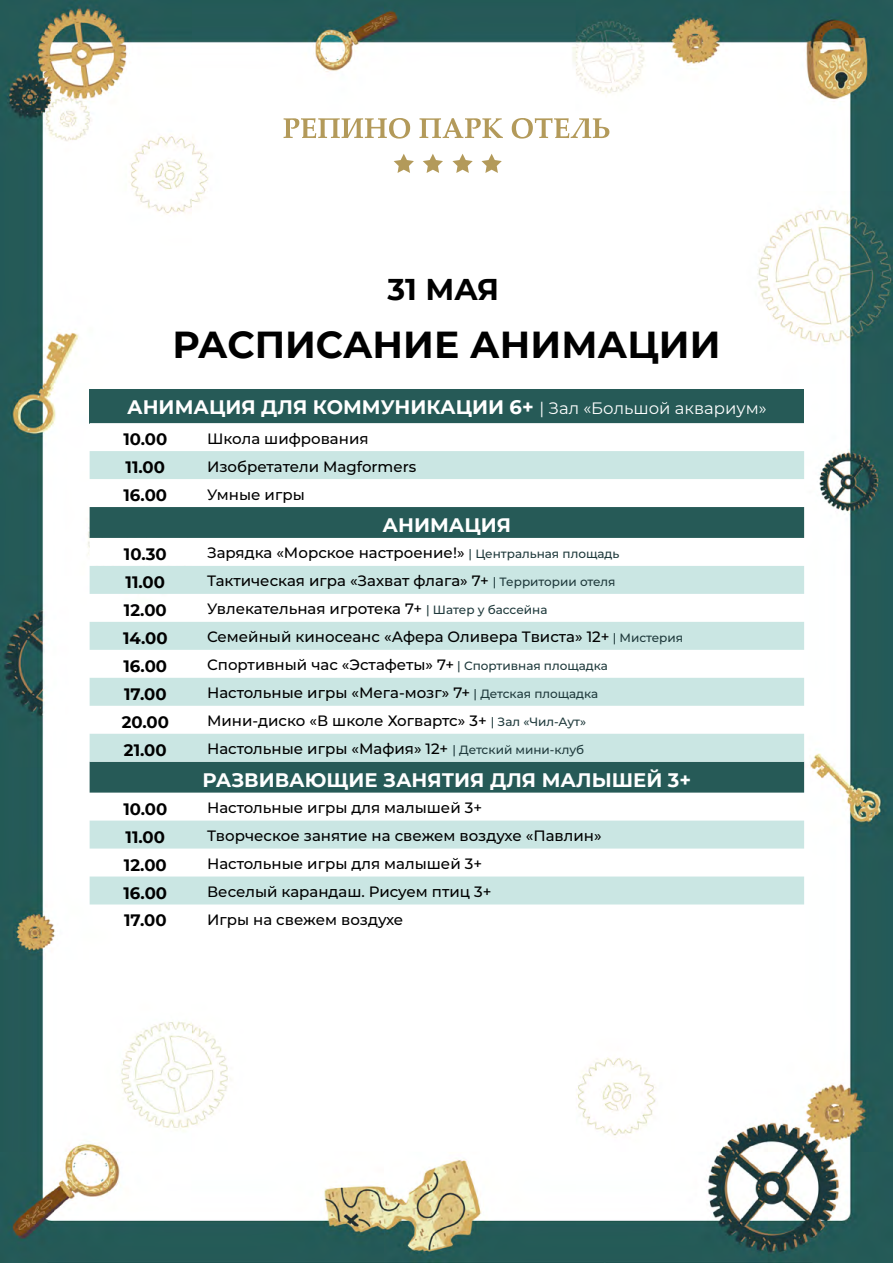
<style>
.page{position:relative;width:893px;height:1263px;background:#fff}
.page>*{position:absolute;margin:0;border:0;box-sizing:border-box;transform-origin:0 0}
.t1{font:700 37.5px "Montserrat";color:#000}
.t2{font:700 30px "Montserrat";color:#000}
.t3{font:700 19.5px "Montserrat";color:#fff}
.t4{font:700 16.5px "Montserrat";color:#000}
.t5{font:500 15px "Montserrat";color:#000}
.s1{font-weight:400;font-size:16.5px}
.s2{font-size:12px;color:#1e393b}
</style>
<div class="page">
<img style="left:0;top:0;width:893px;height:1262px">
<svg style="left:284px;top:118px;width:126px;height:21px"></svg>
<svg style="left:419px;top:118px;width:84px;height:20px"></svg>
<svg style="left:512px;top:118px;width:97px;height:21px"></svg>
<svg style="left:394px;top:154px;width:20px;height:19px"></svg>
<svg style="left:423px;top:154px;width:20px;height:19px"></svg>
<svg style="left:452px;top:154px;width:21px;height:19px"></svg>
<svg style="left:481px;top:154px;width:21px;height:19px"></svg>
<div style="left:90px;top:389px;width:714px;height:34px;background:#265a57"></div>
<svg style="left:90px;top:423px;width:714px;height:28px"></svg>
<svg style="left:90px;top:507px;width:714px;height:59px"></svg>
<svg style="left:90px;top:566px;width:714px;height:338px;fill:#cae6e3"></svg>
<svg style="left:89px;top:451px;width:715px;height:56px"></svg>
<h2 class="t2" style="left:387px;top:268px;width:113px">31 МАЯ</h2>
<h1 class="t1" style="left:172px;top:318px;width:550px">РАСПИСАНИЕ АНИМАЦИИ</h1>
<h3 class="t3" style="left:127px;top:393px;width:641px">АНИМАЦИЯ ДЛЯ КОММУНИКАЦИИ 6+ <span class="s1">| Зал «Большой аквариум»</span></h3>
<p class="t4" style="left:123px;top:427px;width:45px">10.00</p>
<p class="t5" style="left:207px;top:428px;width:163px">Школа шифрования</p>
<p class="t4" style="left:126px;top:455px;width:41px">11.00</p>
<p class="t5" style="left:207px;top:456px;width:211px">Изобретатели Magformers</p>
<p class="t4" style="left:123px;top:483px;width:45px">16.00</p>
<p class="t5" style="left:207px;top:484px;width:99px">Умные игры</p>
<h3 class="t3" style="left:383px;top:511px;width:130px">АНИМАЦИЯ</h3>
<p class="t4" style="left:124px;top:542px;width:44px">10.30</p>
<p class="t5" style="left:207px;top:543px;width:414px">Зарядка «Морское настроение!» <span class="s2">| Центральная площадь</span></p>
<p class="t4" style="left:126px;top:570px;width:41px">11.00</p>
<p class="t5" style="left:207px;top:571px;width:410px">Тактическая игра «Захват флага» 7+ <span class="s2">| Территории отеля</span></p>
<p class="t4" style="left:124px;top:598px;width:44px">12.00</p>
<p class="t5" style="left:207px;top:599px;width:342px">Увлекательная игротека 7+ <span class="s2">| Шатер у бассейна</span></p>
<p class="t4" style="left:123px;top:626px;width:46px">14.00</p>
<p class="t5" style="left:207px;top:627px;width:478px">Семейный киносеанс «Афера Оливера Твиста» 12+ <span class="s2">| Мистерия</span></p>
<p class="t4" style="left:123px;top:654px;width:45px">16.00</p>
<p class="t5" style="left:207px;top:654px;width:402px">Спортивный час «Эстафеты» 7+ <span class="s2">| Спортивная площадка</span></p>
<p class="t4" style="left:124px;top:682px;width:44px">17.00</p>
<p class="t5" style="left:207px;top:682px;width:393px">Настольные игры «Мега-мозг» 7+ <span class="s2">| Детская площадка</span></p>
<p class="t4" style="left:122px;top:710px;width:49px">20.00</p>
<p class="t5" style="left:207px;top:710px;width:381px">Мини-диско «В школе Хогвартс» 3+ <span class="s2">| Зал «Чил-Аут»</span></p>
<p class="t4" style="left:124px;top:738px;width:44px">21.00</p>
<p class="t5" style="left:207px;top:738px;width:379px">Настольные игры «Мафия» 12+ <span class="s2">| Детский мини-клуб</span></p>
<h3 class="t3" style="left:203px;top:766px;width:490px">РАЗВИВАЮЩИЕ ЗАНЯТИЯ ДЛЯ МАЛЫШЕЙ 3+</h3>
<p class="t4" style="left:123px;top:797px;width:45px">10.00</p>
<p class="t5" style="left:207px;top:797px;width:277px">Настольные игры для малышей 3+</p>
<p class="t4" style="left:126px;top:825px;width:41px">11.00</p>
<p class="t5" style="left:207px;top:825px;width:396px">Творческое занятие на свежем воздухе «Павлин»</p>
<p class="t4" style="left:124px;top:853px;width:44px">12.00</p>
<p class="t5" style="left:207px;top:853px;width:277px">Настольные игры для малышей 3+</p>
<p class="t4" style="left:123px;top:881px;width:45px">16.00</p>
<p class="t5" style="left:207px;top:881px;width:286px">Веселый карандаш. Рисуем птиц 3+</p>
<p class="t4" style="left:124px;top:909px;width:44px">17.00</p>
<p class="t5" style="left:207px;top:909px;width:198px">Игры на свежем воздухе</p>
</div>
